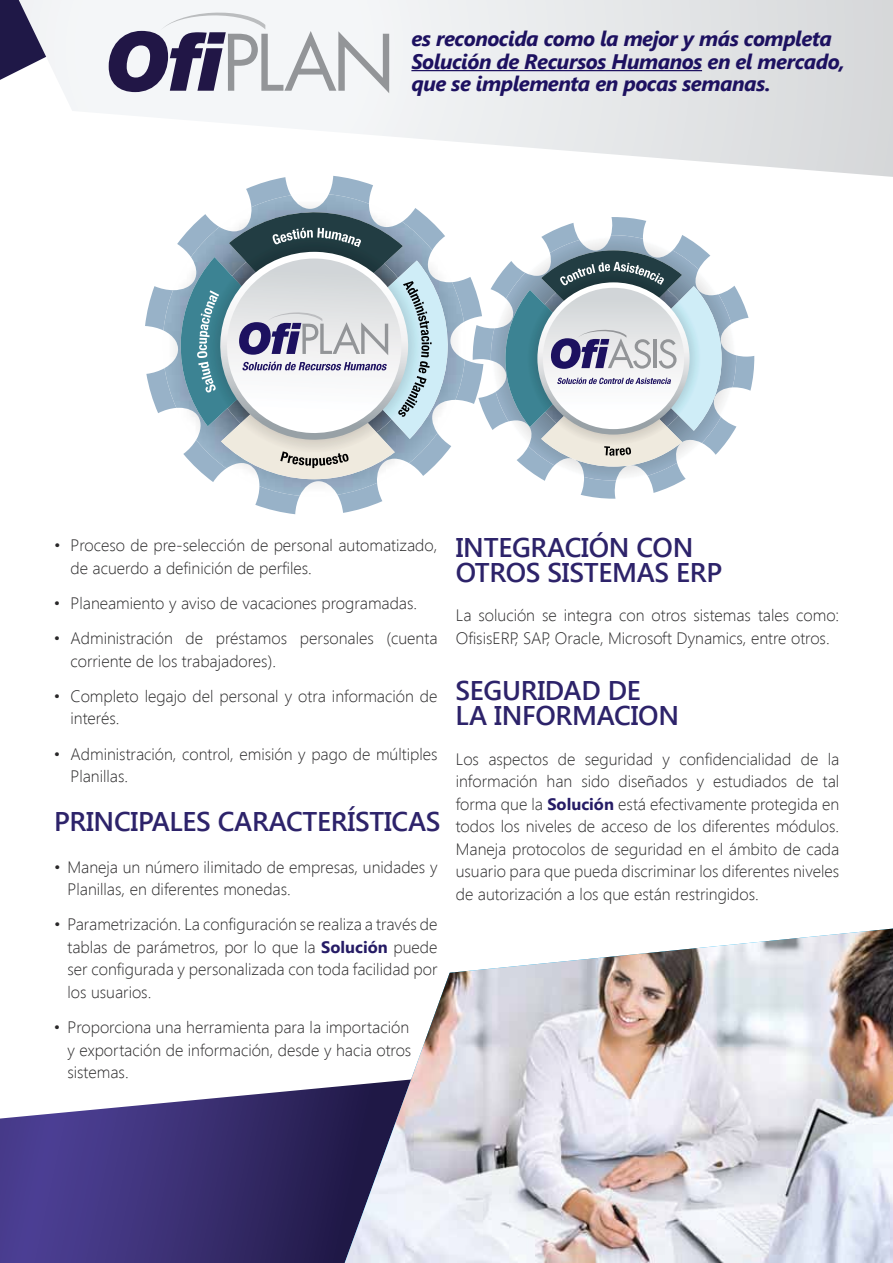
<style>
.page{position:relative;width:893px;height:1263px;background:#fff}
.page>*{position:absolute;margin:0;border:0;box-sizing:border-box;transform-origin:0 0}
.t1{font:600 27px/25.5px "Segoe UI";letter-spacing:-.01em;color:#2d236a}
.t2{font:italic 700 21px/22.5px "Segoe UI";letter-spacing:-.025em;color:#1d1160}
.t3{font:300 16.5px/22.5px "Segoe UI";color:#292829}
.s1{font-weight:700;color:#251b65}
</style>
<div class="page">
<svg style="left:0;top:1085px;width:345px;height:178px"></svg>
<svg style="left:389px;top:0;width:504px;height:177px"></svg>
<img style="left:345px;top:928px;width:548px;height:335px">
<svg style="left:0;top:0;width:389px;height:136px"></svg>
<hr style="left:411px;top:70px;width:291px;height:1px;background:#1d1160">
<div style="left:134px;top:168px;width:629px;height:356px;background:#fff"></div>
<svg style="left:145px;top:176px;width:328px;height:338px"></svg>
<svg style="left:473px;top:217px;width:281px;height:282px"></svg>
<img style="left:163px;top:194px;width:302px;height:302px">
<svg style="left:180px;top:211px;width:269px;height:269px"></svg>
<svg style="left:491px;top:235px;width:245px;height:245px"></svg>
<svg style="left:505px;top:250px;width:217px;height:217px"></svg>
<p class="t2" style="left:411px;top:26px;width:435px">es reconocida como la mejor y más completa<br>Solución de Recursos Humanos en el mercado, que se implementa en pocas semanas.</p>
<p class="t3" style="left:70px;top:533px;width:368px;text-indent:-16px">• Proceso de pre-selección de personal automatizado, de acuerdo a definición de perfiles.</p>
<p class="t3" style="left:54px;top:591px;width:365px">• Planeamiento y aviso de vacaciones programadas.</p>
<p class="t3" style="left:70px;top:626px;width:368px;text-indent:-16px">• Administración de préstamos personales (cuenta corriente de los trabajadores).</p>
<p class="t3" style="left:70px;top:684px;width:368px;text-indent:-17px">• Completo legajo del personal y otra información de interés.</p>
<p class="t3" style="left:70px;top:742px;width:368px;text-indent:-16px">• Administración, control, emisión y pago de múltiples<br>Planillas.</p>
<h1 class="t1" style="left:54px;top:807px;width:388px">PRINCIPALES CARACTERÍSTICAS</h1>
<p class="t3" style="left:67px;top:855px;width:371px;text-indent:-13px">• Maneja un número ilimitado de empresas, unidades y<br>Planillas, en diferentes monedas.</p>
<p class="t3" style="left:67px;top:913px;width:371px;text-align:justify;text-indent:-13px">• Parametrización. La configuración se realiza a través de tablas de parámetros, por lo que la <span class="s1">Solución</span> puede ser configurada y personalizada con toda facilidad por los usuarios.</p>
<p class="t3" style="left:67px;top:1015px;width:345px;text-indent:-13px">• Proporciona una herramienta para la importación y exportación de información, desde y hacia otros sistemas.</p>
<h1 class="t1" style="left:456px;top:533px;width:268px">INTEGRACIÓN CON<br>OTROS SISTEMAS ERP</h1>
<p class="t3" style="left:456px;top:604px;width:385px">La solución se integra con otros sistemas tales como:<br>OfisisERP, SAP, Oracle, Microsoft Dynamics, entre otros.</p>
<h1 class="t1" style="left:455px;top:676px;width:225px">SEGURIDAD DE<br>LA INFORMACION</h1>
<p class="t3" style="left:456px;top:747px;width:385px;text-align:justify">Los aspectos de seguridad y confidencialidad de la información han sido diseñados y estudiados de tal forma que la <span class="s1">Solución</span> está efectivamente protegida en todos los niveles de acceso de los diferentes módulos.<br>Maneja protocolos de seguridad en el ámbito de cada usuario para que pueda discriminar los diferentes niveles de autorización a los que están restringidos.</p>
</div>
